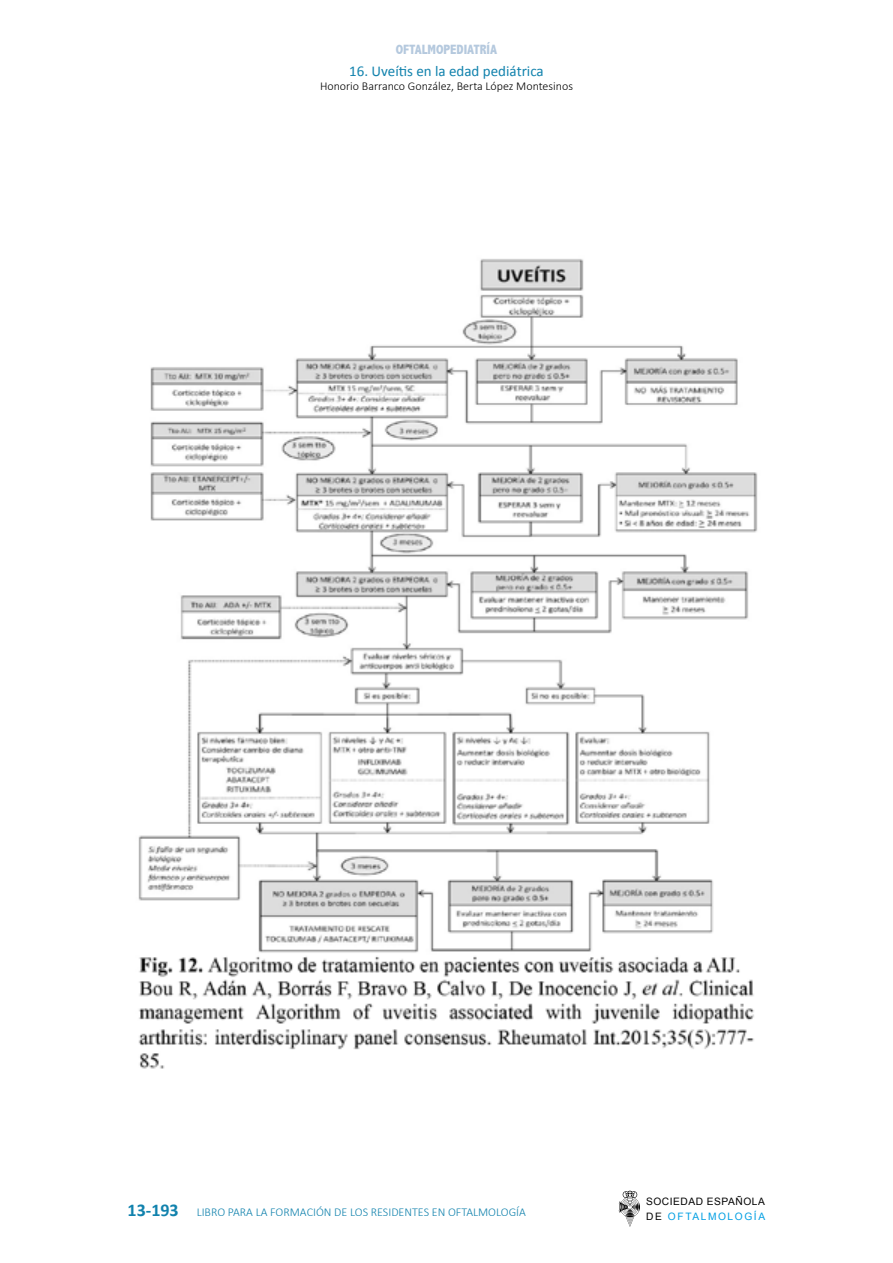
<style>
.page{position:relative;width:893px;height:1263px;background:#fff}
.page>*{position:absolute;margin:0;border:0;box-sizing:border-box;transform-origin:0 0}
.t1{font:15px "Calibri";color:#1182ad}
.t2{font:800 condensed 13.5px "Abadi";color:#b5c9de}
.t3{font:300 12px "Calibri";color:#1182ad}
.t4{font:300 12px "Calibri";color:#000}
.t5{font:10.2px/14.1px "Arial";letter-spacing:.05em;color:#000}
.s1{font-weight:700;font-size:18px}
.s2{color:#009fe3}
</style>
<div class="page">
<svg style="left:619px;top:1191px;width:21px;height:36px"></svg>
<img style="left:138px;top:259px;width:620px;height:810px">
<p class="t2" style="left:396px;top:41px;width:103px">OFTALMOPEDIATRÍA</p>
<p class="t1" style="left:349px;top:62px;width:196px">16. Uveítis en la edad pediátrica</p>
<p class="t4" style="left:320px;top:79px;width:254px">Honorio Barranco González, Berta López Montesinos</p>
<p class="t3" style="left:128px;top:1204px;width:400px"><span class="s1">13-193</span> LIBRO PARA LA FORMACIÓN DE LOS RESIDENTES EN OFTALMOLOGÍA</p>
<p class="t5" style="left:646px;top:1195px;width:120px">SOCIEDAD ESPAÑOLA<br>DE <span class="s2">OFTALMOLOGÍA</span></p>
</div>
